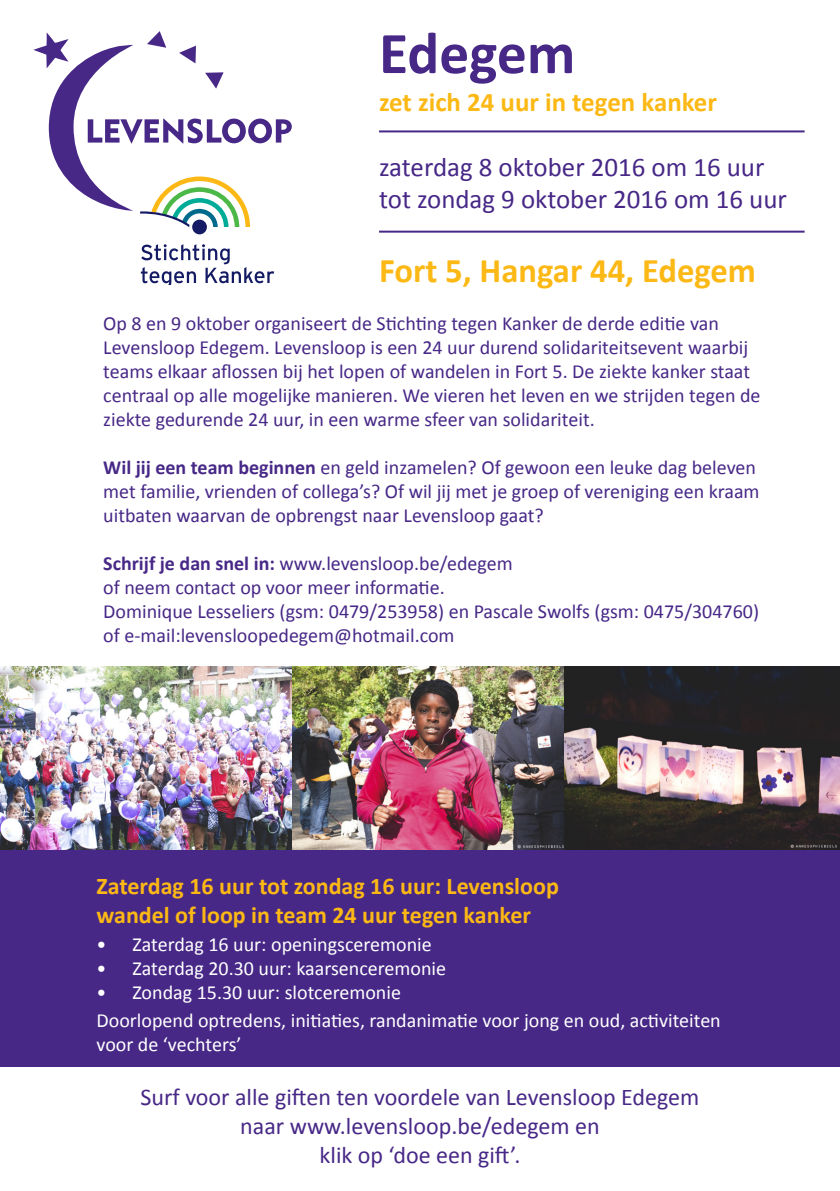
<style>
.page{position:relative;width:840px;height:1191px;background:#fff}
.page>*{position:absolute;margin:0;border:0;box-sizing:border-box;transform-origin:0 0}
.t1{font:700 59.6px "Calibri";color:#472887}
.t2{font:700 34.6px "Calibri";color:#fcb814}
.t3{font:26.8px "Calibri";color:#472887}
.t4{font:700 26.8px "Calibri";color:#fcb814}
.t5{font:24px/28.8px "Calibri";color:#472887;text-align:center}
.t6{font:700 24px "Calibri";color:#fcb814}
.t7{font:20px/24px "Calibri";color:#472887}
.t8{font:20px/24px "Calibri";color:#fff}
.s1{font-weight:700}
</style>
<div class="page">
<div style="left:0;top:834px;width:839px;height:233px;background:#472887"></div>
<svg style="left:141px;top:244px;width:133px;height:40px"></svg>
<div style="left:192px;top:220px;width:15px;height:14px;background:#141b64;border-radius:50%"></div>
<svg style="left:33px;top:31px;width:258px;height:196px"></svg>
<img style="left:0;top:666px;width:839px;height:183px">
<hr style="left:379px;top:130px;width:425px;height:2px;background:#472887">
<hr style="left:379px;top:231px;width:425px;height:2px;background:#472887">
<p class="t1" style="left:379px;top:15px;width:198px">Edegem</p>
<p class="t4" style="left:379px;top:85px;width:339px">zet zich 24 uur in tegen kanker</p>
<p class="t3" style="left:379px;top:150px;width:386px">zaterdag 8 oktober 2016 om 16 uur</p>
<p class="t3" style="left:379px;top:182px;width:409px">tot zondag 9 oktober 2016 om 16 uur</p>
<p class="t2" style="left:379px;top:248px;width:378px">Fort 5, Hangar 44, Edegem</p>
<p class="t7" style="left:103px;top:311px;width:658px">Op 8 en 9 oktober organiseert de Stichting tegen Kanker de derde editie van Levensloop Edegem. Levensloop is een 24 uur durend solidariteitsevent waarbij teams elkaar aflossen bij het lopen of wandelen in Fort 5. De ziekte kanker staat centraal op alle mogelijke manieren. We vieren het leven en we strijden tegen de ziekte gedurende 24 uur, in een warme sfeer van solidariteit.</p>
<p class="t7" style="left:103px;top:455px;width:657px"><span class="s1">Wil jij een team beginnen</span> en geld inzamelen? Of gewoon een leuke dag beleven met familie, vrienden of collega’s? Of wil jij met je groep of vereniging een kraam uitbaten waarvan de opbrengst naar Levensloop gaat?</p>
<p class="t7" style="left:103px;top:551px;width:411px"><span class="s1">Schrijf je dan snel in:</span> www.levensloop.be/edegem</p>
<p class="t7" style="left:103px;top:575px;width:343px">of neem contact op voor meer informatie.</p>
<p class="t7" style="left:103px;top:599px;width:657px">Dominique Lesseliers (gsm: 0479/253958) en Pascale Swolfs (gsm: 0475/304760) of e-mail:levensloopedegem@hotmail.com</p>
<p class="t6" style="left:96px;top:870px;width:463px">Zaterdag 16 uur tot zondag 16 uur: Levensloop</p>
<p class="t6" style="left:96px;top:899px;width:436px">wandel of loop in team 24 uur tegen kanker</p>
<p class="t8" style="left:96px;top:932px;width:336px">• Zaterdag 16 uur: openingsceremonie</p>
<p class="t8" style="left:96px;top:956px;width:351px">• Zaterdag 20.30 uur: kaarsenceremonie</p>
<p class="t8" style="left:96px;top:980px;width:306px">• Zondag 15.30 uur: slotceremonie</p>
<p class="t8" style="left:96px;top:1008px;width:625px">Doorlopend optredens, initiaties, randanimatie voor jong en oud, activiteiten voor de ‘vechters’</p>
<p class="t5" style="left:140px;top:1082px;width:560px">Surf voor alle giften ten voordele van Levensloop Edegem naar www.levensloop.be/edegem en</p>
<p class="t5" style="left:319px;top:1140px;width:202px">klik op ‘doe een gift’.</p>
</div>
